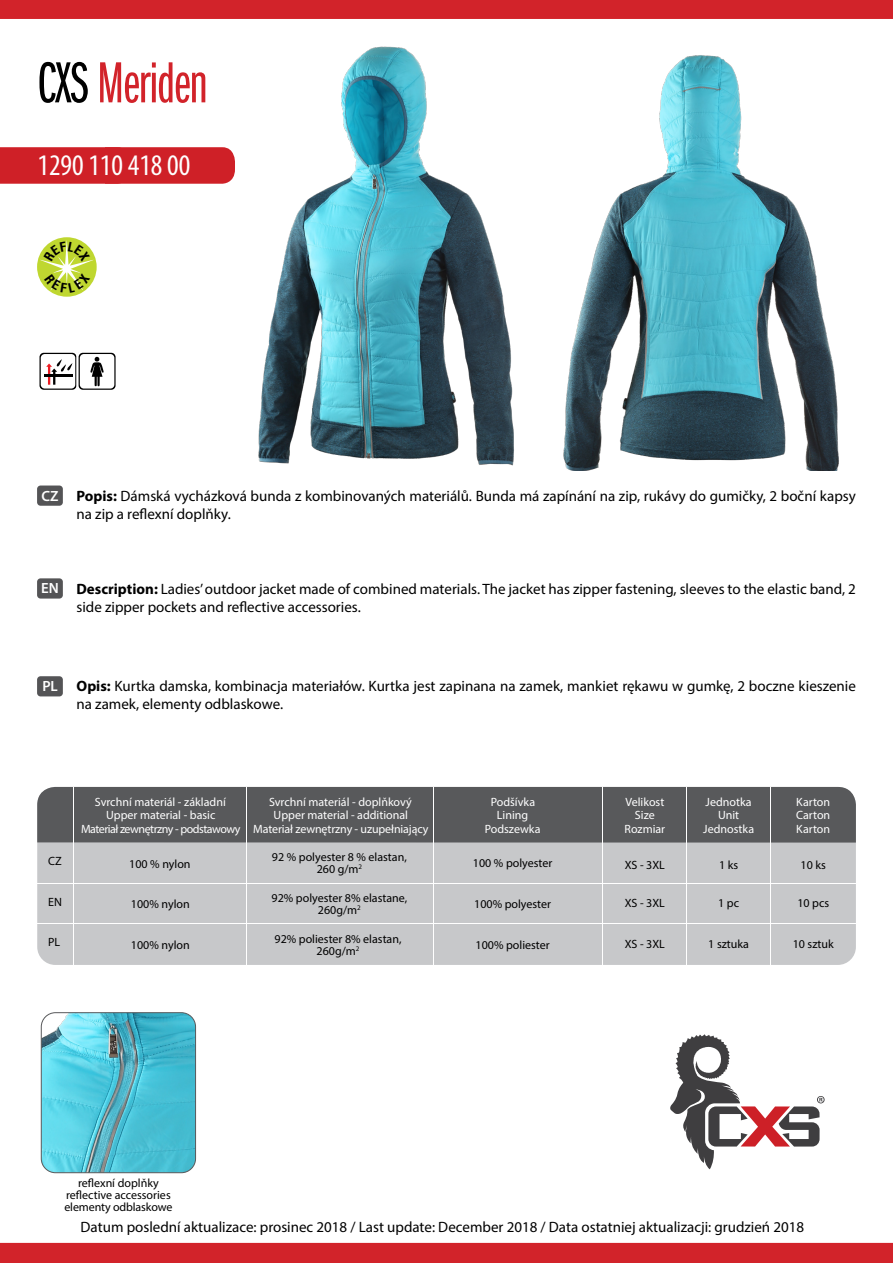
<style>
.page{position:relative;width:893px;height:1263px;background:#fff}
.page>*{position:absolute;margin:0;border:0;box-sizing:border-box;transform-origin:0 0}
.t1{font:60px "Franklin Got Itc DOT Boo Ext Com";letter-spacing:-.01em;color:#d2232a}
.t2{font:condensed 30px "Myriad Pro";color:#fff}
.t3{font:15px/18px "Myriad Pro";color:#000}
.t4{font:600 14.85px "Myriad Pro";color:#fff}
.t5{font:12px/12px "Myriad Pro";color:#000;text-align:center}
.t6{font:12px "Myriad Pro";color:#fff}
.t7{font:12px "Myriad Pro";letter-spacing:-.04em;color:#fff}
.s1{color:#000}
.s2{font-weight:700}
</style>
<div class="page">
<div style="left:0;top:147px;width:210px;height:37px;background:#cf2027"></div>
<img style="left:210px;top:46px;width:304px;height:420px">
<img style="left:563px;top:55px;width:276px;height:416px">
<svg style="left:670px;top:1034px;width:155px;height:135px"></svg>
<div style="left:37px;top:485px;width:26px;height:21px;background:#545456;border-radius:3px"></div>
<div style="left:37px;top:578px;width:26px;height:21px;background:#545456;border-radius:3px"></div>
<div style="left:37px;top:676px;width:26px;height:20px;background:#545456;border-radius:3px"></div>
<div style="left:0;top:0;width:893px;height:19px;background:#d2232a"></div>
<div style="left:0;top:1243px;width:893px;height:20px;background:#d2232a"></div>
<svg style="left:39px;top:352px;width:77px;height:38px"></svg>
<img style="left:41px;top:1013px;width:155px;height:160px">
<div style="left:41px;top:1012px;width:155px;height:161px;border:1px solid #58595b;border-radius:14px"></div>
<svg style="left:37px;top:237px;width:60px;height:60px"></svg>
<div style="left:37px;top:787px;width:819px;height:178px;background:#c7c8ca;border-radius:18px"></div>
<div style="left:37px;top:787px;width:819px;height:55px;background:#58595b"></div>
<hr style="left:37px;top:923px;width:819px;height:1px;background:#fff">
<hr style="left:37px;top:883px;width:819px;height:1px;background:#fff">
<hr style="left:770px;top:787px;width:1px;height:178px;background:#fff">
<hr style="left:686px;top:787px;width:1px;height:178px;background:#fff">
<hr style="left:602px;top:787px;width:1px;height:178px;background:#fff">
<hr style="left:433px;top:787px;width:1px;height:178px;background:#fff">
<hr style="left:247px;top:787px;width:1px;height:178px;background:#fff">
<hr style="left:73px;top:787px;width:1px;height:178px;background:#fff">
<svg style="left:40px;top:240px;width:53px;height:53px;background:#ccdf5a"></svg>
<h1 class="t1" style="left:37px;top:51px;width:171px"><span class="s1">CXS</span> Meriden</h1>
<h2 class="t2" style="left:38px;top:147px;width:154px">1290 110 418 00</h2>
<p class="t4" style="left:42px;top:486px;width:19px">CZ</p>
<p class="t3" style="left:77px;top:486px;width:781px"><span class="s2">Popis:</span> Dámská vycházková bunda z kombinovaných materiálů. Bunda má zapínání na zip, rukávy do gumičky, 2 boční kapsy na zip a reflexní doplňky.</p>
<p class="t4" style="left:41px;top:579px;width:19px">EN</p>
<p class="t3" style="left:77px;top:579px;width:781px"><span class="s2">Description:</span> Ladies’ outdoor jacket made of combined materials. The jacket has zipper fastening, sleeves to the elastic band, 2 side zipper pockets and reflective accessories.</p>
<p class="t4" style="left:42px;top:677px;width:17px">PL</p>
<p class="t3" style="left:77px;top:677px;width:781px"><span class="s2">Opis:</span> Kurtka damska, kombinacja materiałów. Kurtka jest zapinana na zamek, mankiet rękawu w gumkę, 2 boczne kieszenie na zamek, elementy odblaskowe.</p>
<p class="t6" style="left:95px;top:794px;width:132px">Svrchní materiál - základní</p>
<p class="t6" style="left:269px;top:794px;width:144px">Svrchní materiál - doplňkový</p>
<p class="t6" style="left:106px;top:808px;width:111px">Upper material - basic</p>
<p class="t6" style="left:274px;top:808px;width:136px">Upper material - additional</p>
<p class="t7" style="left:81px;top:822px;width:161px">Materiał zewnętrzny - podstawowy</p>
<p class="t6" style="left:253px;top:822px;width:177px">Materiał zewnętrzny - uzupełniający</p>
<p class="t6" style="left:491px;top:794px;width:46px">Podšívka</p>
<p class="t6" style="left:485px;top:821px;width:57px">Podszewka</p>
<p class="t6" style="left:497px;top:808px;width:33px">Lining</p>
<p class="t6" style="left:625px;top:794px;width:40px">Velikost</p>
<p class="t6" style="left:706px;top:794px;width:48px">Jednotka</p>
<p class="t6" style="left:796px;top:794px;width:35px">Karton</p>
<p class="t6" style="left:635px;top:808px;width:21px">Size</p>
<p class="t6" style="left:718px;top:808px;width:23px">Unit</p>
<p class="t6" style="left:796px;top:808px;width:36px">Carton</p>
<p class="t6" style="left:624px;top:821px;width:42px">Rozmiar</p>
<p class="t6" style="left:703px;top:821px;width:52px">Jednostka</p>
<p class="t6" style="left:796px;top:821px;width:35px">Karton</p>
<p class="t5" style="left:48px;top:855px;width:15px">CZ</p>
<p class="t5" style="left:129px;top:857px;width:63px">100 % nylon</p>
<p class="t5" style="left:272px;top:851px;width:136px">92 % polyester 8 % elastan,<br>260 g/m<sup>2</sup></p>
<p class="t5" style="left:473px;top:857px;width:81px">100 % polyester</p>
<p class="t5" style="left:625px;top:859px;width:42px">XS - 3XL</p>
<p class="t5" style="left:719px;top:859px;width:21px">1 ks</p>
<p class="t5" style="left:801px;top:859px;width:27px">10 ks</p>
<p class="t5" style="left:48px;top:896px;width:15px">EN</p>
<p class="t5" style="left:131px;top:898px;width:60px">100% nylon</p>
<p class="t5" style="left:272px;top:892px;width:137px">92% polyester 8% elastane,<br>260g/m<sup>2</sup></p>
<p class="t5" style="left:474px;top:898px;width:78px">100% polyester</p>
<p class="t5" style="left:625px;top:897px;width:42px">XS - 3XL</p>
<p class="t5" style="left:718px;top:897px;width:22px">1 pc</p>
<p class="t5" style="left:797px;top:897px;width:33px">10 pcs</p>
<p class="t5" style="left:48px;top:936px;width:14px">PL</p>
<p class="t5" style="left:131px;top:938px;width:60px">100% nylon</p>
<p class="t5" style="left:274px;top:932px;width:129px">92% poliester 8% elastan,<br>260g/m<sup>2</sup></p>
<p class="t5" style="left:476px;top:938px;width:76px">100% poliester</p>
<p class="t5" style="left:625px;top:938px;width:42px">XS - 3XL</p>
<p class="t5" style="left:708px;top:938px;width:42px">1 sztuka</p>
<p class="t5" style="left:793px;top:938px;width:42px">10 sztuk</p>
<p class="t5" style="left:64px;top:1177px;width:110px">reflexní doplňky reflective accessories elementy odblaskowe</p>
<p class="t3" style="left:81px;top:1218px;width:725px">Datum poslední aktualizace: prosinec 2018 / Last update: December 2018 / Data ostatniej aktualizacji: grudzień 2018</p>
</div>
